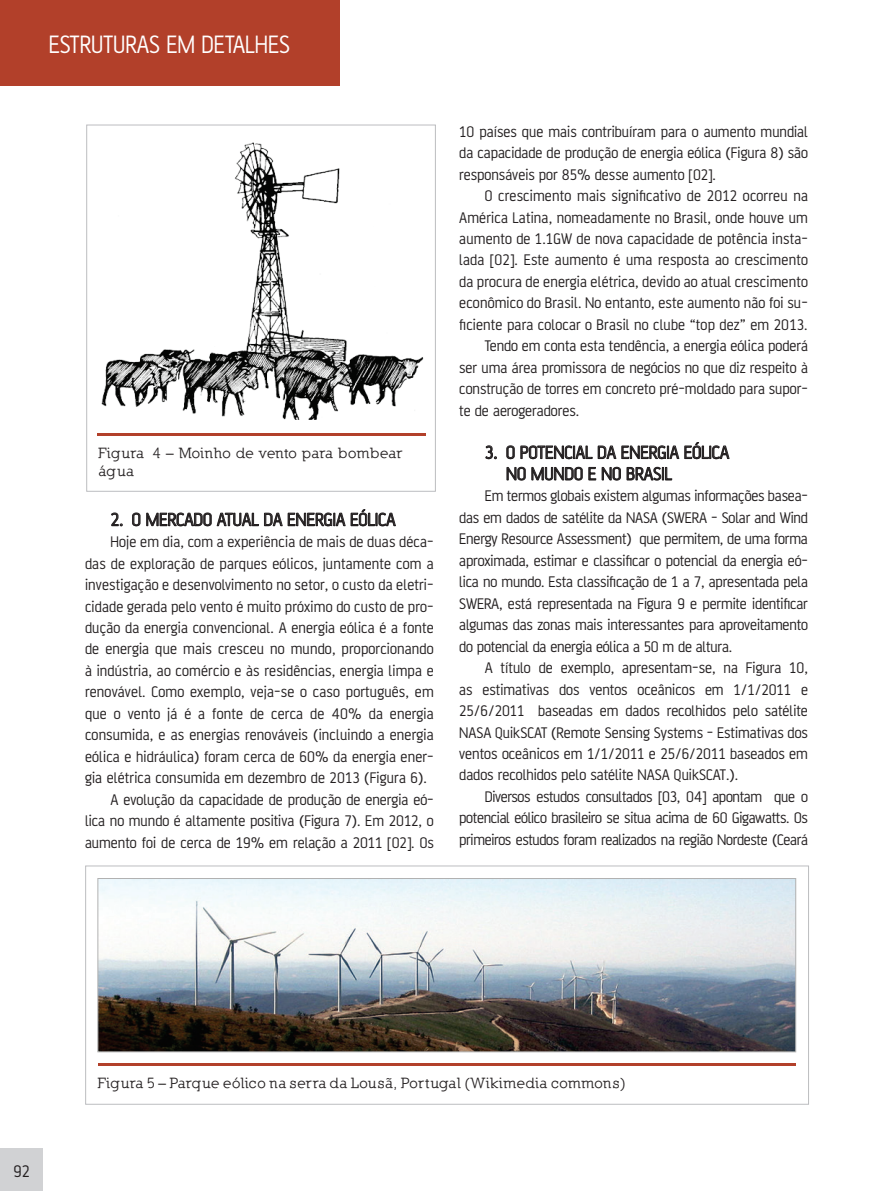
<style>
.page{position:relative;width:893px;height:1191px;background:#fff}
.page>*{position:absolute;margin:0;border:0;box-sizing:border-box;transform-origin:0 0}
.t1{font:27px "AF Battersea";color:#fff;scale:.95 1}
.t2{font:19.5px/21.5px "AF Battersea";color:#231f20}
.t3{font:18px "AF Battersea";color:#231f20}
.t4{font:16.5px/21.5px "AF Battersea";letter-spacing:.01em;color:#231f20;text-align:justify}
.t5{font:700 15px/17.2px "Nilland";letter-spacing:.03em;color:#231f20}
</style>
<div class="page">
<div style="left:0;top:1148px;width:43px;height:43px;background:#d1d2d4"></div>
<div style="left:0;top:0;width:340px;height:85px;background:#b2402a"></div>
<svg style="left:111px;top:512px;width:12px;height:14px"></svg>
<svg style="left:132px;top:512px;width:8px;height:14px"></svg>
<svg style="left:146px;top:509px;width:250px;height:17px"></svg>
<div style="left:87px;top:125px;width:349px;height:366px;border:1px solid #bcbdc0"></div>
<svg style="left:97px;top:434px;width:328px;height:2px"></svg>
<img style="left:101px;top:142px;width:323px;height:278px">
<svg style="left:485px;top:445px;width:12px;height:14px"></svg>
<svg style="left:506px;top:442px;width:223px;height:17px"></svg>
<svg style="left:507px;top:467px;width:89px;height:13px"></svg>
<svg style="left:602px;top:467px;width:19px;height:13px"></svg>
<svg style="left:627px;top:467px;width:45px;height:13px"></svg>
<div style="left:85px;top:865px;width:724px;height:239px;border:1px solid #bcbdc0"></div>
<svg style="left:98px;top:1063px;width:698px;height:2px"></svg>
<img style="left:98px;top:878px;width:698px;height:174px">
<h1 class="t1" style="left:49px;top:30px;width:255px">ESTRUTURAS EM DETALHES</h1>
<p class="t5" style="left:99px;top:444px;width:305px">Figura 4 – Moinho de vento para bombear água</p>
<p class="t2" style="left:111px;top:508px;width:46px">2. O mercad</p>
<p class="t2" style="left:203px;top:508px;width:24px">o atual</p>
<p class="t2" style="left:264px;top:508px;width:124px">da energia eólica</p>
<p class="t4" style="left:111px;top:531px;width:325px">Hoje em dia, com a experiência de mais de duas déca-</p>
<p class="t4" style="left:85px;top:552px;width:350px">das de exploração de parques eólicos, juntamente com a</p>
<p class="t4" style="left:85px;top:574px;width:350px">investigação e desenvolvimento no setor, o custo da eletri-</p>
<p class="t4" style="left:85px;top:595px;width:350px">cidade gerada pelo vento é muito próximo do custo de pro-</p>
<p class="t4" style="left:85px;top:617px;width:350px">dução da energia convencional. A energia eólica é a fonte</p>
<p class="t4" style="left:85px;top:638px;width:350px">de energia que mais cresceu no mundo, proporcionando</p>
<p class="t4" style="left:85px;top:660px;width:350px">à indústria, ao comércio e às residências, energia limpa e</p>
<p class="t4" style="left:85px;top:681px;width:350px">renovável. Como exemplo, veja-se o caso português, em</p>
<p class="t4" style="left:85px;top:702px;width:350px">que o vento já é a fonte de cerca de 40% da energia</p>
<p class="t4" style="left:85px;top:724px;width:350px">consumida, e as energias renováveis (incluindo a energia</p>
<p class="t4" style="left:85px;top:745px;width:350px">eólica e hidráulica) foram cerca de 60% da energia ener-</p>
<p class="t4" style="left:85px;top:767px;width:343px">gia elétrica consumida em dezembro de 2013 (Figura 6).</p>
<p class="t4" style="left:111px;top:788px;width:325px">A evolução da capacidade de produção de energia eó-</p>
<p class="t4" style="left:85px;top:810px;width:350px">lica no mundo é altamente positiva (Figura 7). Em 2012, o</p>
<p class="t4" style="left:85px;top:831px;width:350px">aumento foi de cerca de 19% em relação a 2011 [02]. Os</p>
<p class="t4" style="left:459px;top:120px;width:350px">10 países que mais contribuíram para o aumento mundial da capacidade de produção de energia eólica (Figura 8) são responsáveis por 85% desse aumento [02].</p>
<p class="t4" style="left:485px;top:185px;width:325px">O crescimento mais significativo de 2012 ocorreu na</p>
<p class="t4" style="left:459px;top:206px;width:350px">América Latina, nomeadamente no Brasil, onde houve um</p>
<p class="t4" style="left:459px;top:228px;width:350px">aumento de 1.1GW de nova capacidade de potência insta-</p>
<p class="t4" style="left:459px;top:249px;width:350px">lada [02]. Este aumento é uma resposta ao crescimento</p>
<p class="t4" style="left:459px;top:271px;width:350px">da procura de energia elétrica, devido ao atual crescimento</p>
<p class="t4" style="left:459px;top:292px;width:350px">econômico do Brasil. No entanto, este aumento não foi su-</p>
<p class="t4" style="left:459px;top:314px;width:350px">ficiente para colocar o Brasil no clube “top dez” em 2013.</p>
<p class="t4" style="left:485px;top:335px;width:325px">Tendo em conta esta tendência, a energia eólica poderá</p>
<p class="t4" style="left:459px;top:356px;width:350px">ser uma área promissora de negócios no que diz respeito à</p>
<p class="t4" style="left:459px;top:378px;width:350px">construção de torres em concreto pré-moldado para supor-</p>
<p class="t4" style="left:459px;top:399px;width:121px">te de aerogeradores.</p>
<p class="t2" style="left:506px;top:441px;width:216px;text-indent:-21px">3. O potencial da energia eólica no mundo e no Brasil</p>
<p class="t4" style="left:459px;top:485px;width:350px;text-indent:26px">Em termos globais existem algumas informações basea&shy;das em dados de satélite da NASA (SWERA - Solar and Wind Energy Resource Assessment) que permitem, de uma forma aproximada, estimar e classificar o potencial da energia eó&shy;lica no mundo. Esta classificação de 1 a 7, apresentada pela SWERA, está representada na Figura 9 e permite identificar algumas das zonas mais interessantes para aproveitamento do potencial da energia eólica a 50 m de altura.</p>
<p class="t4" style="left:459px;top:657px;width:350px;text-indent:26px">A título de exemplo, apresentam-se, na Figura 10, as estimativas dos ventos oceânicos em 1/1/2011 e 25/6/2011 baseadas em dados recolhidos pelo satélite NASA QuikSCAT (Remote Sensing Systems - Estimativas dos ventos oceânicos em 1/1/2011 e 25/6/2011 baseados em dados recolhidos pelo satélite NASA QuikSCAT.).</p>
<p class="t4" style="left:459px;top:785px;width:350px;text-indent:26px">Diversos estudos consultados [03, 04] apontam que o potencial eólico brasileiro se situa acima de 60 Gigawatts. Os primeiros estudos foram realizados na região Nordeste (Ceará</p>
<p class="t3" style="left:13px;top:1161px;width:18px">92</p>
<p class="t5" style="left:98px;top:1074px;width:529px">Figura 5 – Parque eólico na serra da Lousã, Portugal (Wikimedia commons)</p>
</div>
